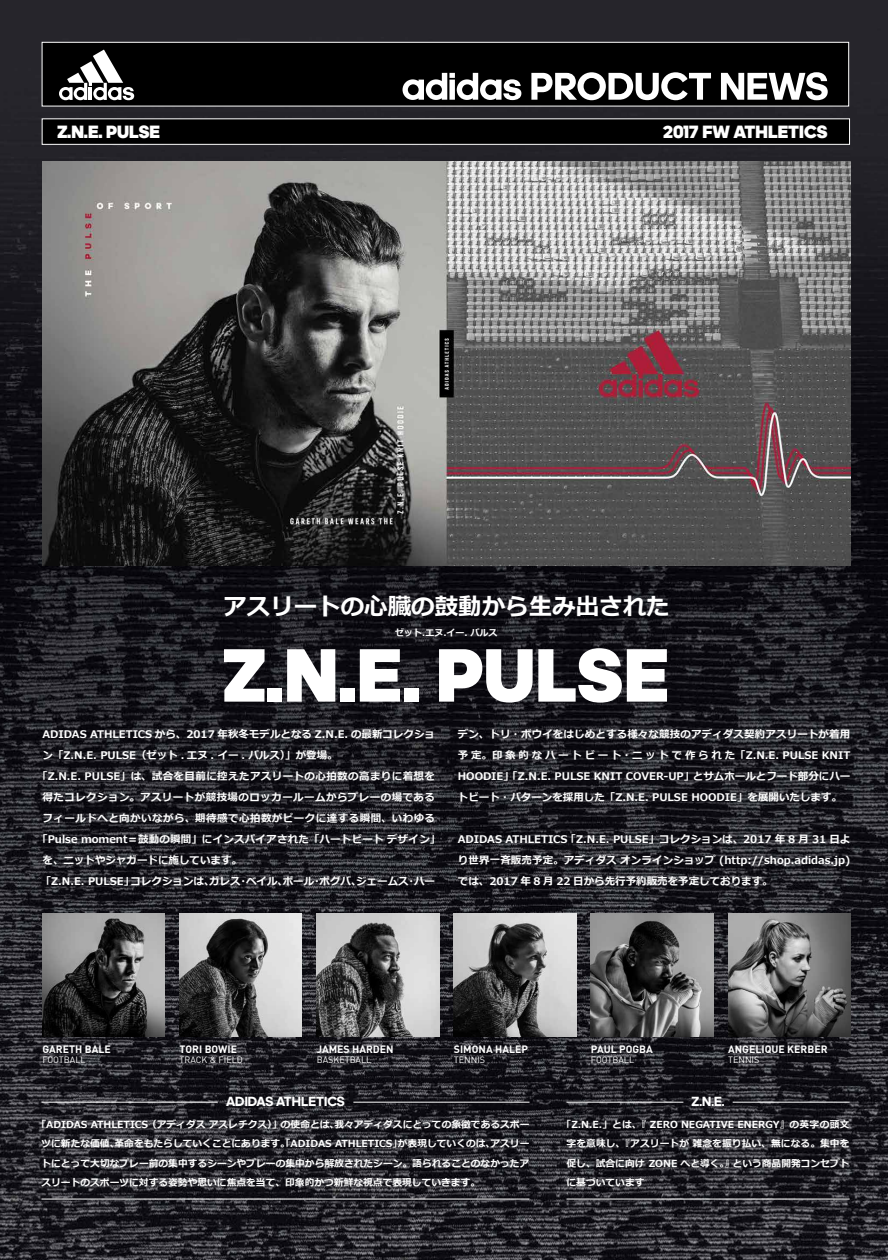
<style>
.page{position:relative;width:888px;height:1260px;background:#fff}
.page>*{position:absolute;margin:0;border:0;box-sizing:border-box;transform-origin:0 0}
.t1{font:900 76.5px "adineue PROTT";letter-spacing:.01em;color:#fff}
.t2{font:700 23.55px "Meiryo";color:#fff}
.t3{font:900 18px "adineue PROTT";color:#fff}
.t4{font:700 13.5px "adineue PRO";color:#fff}
.t5{font:700 10.5px/21px "Meiryo";color:#fff;text-align:justify}
.t6{font:700 10.5px "Meiryo";letter-spacing:.04em;color:#fff}
.t7{font:700 10.5px "Adihaus DIN";color:#fff}
.t8{font:700 10.5px "Meiryo";letter-spacing:.02em;color:#fff}
.t9{font:700 10.5px "Meiryo";letter-spacing:.045em;color:#fff}
.t10{font:700 9.75px/19.5px "Meiryo";color:#fff;text-align:justify}
.t11{font:9px "Adihaus DIN";color:#fff}
.t12{font:700 9px "Meiryo";color:#fff}
</style>
<div class="page">
<img style="left:0;top:0;width:888px;height:1260px">
<div style="left:42px;top:119px;width:808px;height:26px;background:#000;border:1px solid #fff"></div>
<div style="left:42px;top:42px;width:807px;height:64px;background:#000;border:1px solid #fff"></div>
<svg style="left:403px;top:73px;width:118px;height:27px"></svg>
<svg style="left:531px;top:72px;width:180px;height:28px"></svg>
<svg style="left:721px;top:72px;width:107px;height:28px"></svg>
<svg style="left:59px;top:50px;width:75px;height:50px"></svg>
<img style="left:43px;top:161px;width:807px;height:404px">
<hr style="left:41px;top:1199px;width:488px;height:1px;background:#fff">
<hr style="left:41px;top:1102px;width:177px;height:1px;background:#fff">
<hr style="left:353px;top:1102px;width:177px;height:1px;background:#fff">
<img style="left:43px;top:914px;width:122px;height:122px">
<img style="left:180px;top:914px;width:122px;height:122px">
<img style="left:317px;top:914px;width:122px;height:122px">
<img style="left:454px;top:914px;width:122px;height:122px">
<img style="left:591px;top:914px;width:122px;height:122px">
<img style="left:728px;top:914px;width:122px;height:122px">
<hr style="left:567px;top:1199px;width:283px;height:1px;background:#fff">
<hr style="left:567px;top:1102px;width:116px;height:1px;background:#fff">
<hr style="left:733px;top:1102px;width:117px;height:1px;background:#fff">
<h3 class="t3" style="left:57px;top:121px;width:104px">Z.N.E. PULSE</h3>
<h3 class="t3" style="left:663px;top:121px;width:166px">2017 FW ATHLETICS</h3>
<h2 class="t2" style="left:223px;top:593px;width:448px">アスリートの心臓の鼓動から生み出された</h2>
<p class="t12" style="left:395px;top:627px;width:104px">ゼット.エヌ.イー. パルス</p>
<h1 class="t1" style="left:223px;top:629px;width:447px">Z.N.E. PULSE</h1>
<p class="t5" style="left:43px;top:724px;width:394px">ADIDAS ATHLETICS から、2017 年秋冬モデルとなる Z.N.E. の最新コレクショ</p>
<p class="t5" style="left:43px;top:745px;width:297px">ン「Z.N.E. PULSE（ゼット . エヌ . イー . パルス）」が登場。</p>
<p class="t6" style="left:37px;top:771px;width:399px">「Z.N.E. PULSE」は、試合を目前に控えたアスリートの心拍数の高まりに着想を</p>
<p class="t6" style="left:43px;top:792px;width:394px">得たコレクション。アスリートが競技場のロッカールームからプレーの場である</p>
<p class="t9" style="left:43px;top:813px;width:394px">フィールドへと向かいながら、期待感で心拍数がピークに達する瞬間、いわゆる</p>
<p class="t8" style="left:37px;top:834px;width:405px">「Pulse moment＝鼓動の瞬間」にインスパイアされた「ハートビート デザイン」</p>
<p class="t5" style="left:43px;top:850px;width:201px">を、ニットやジャガードに施しています。</p>
<p class="t5" style="left:41px;top:871px;width:396px">「Z.N.E. PULSE」コレクションは、ガレス・ベイル、ポール・ポグバ、ジェームス・ハー</p>
<p class="t5" style="left:458px;top:724px;width:394px">デン、トリ・ボウイをはじめとする様々な競技のアディダス契約アスリートが着用予定。印象的なハートビート・ニットで作られた「Z.N.E. PULSE KNIT HOODIE」「Z.N.E. PULSE KNIT COVER-UP」とサムホールとフード部分にハートビート・パターンを採用した「Z.N.E. PULSE HOODIE」を展開いたします。</p>
<p class="t5" style="left:458px;top:829px;width:394px">ADIDAS ATHLETICS 「Z.N.E. PULSE」コレクションは、2017 年 8 月 31 日より世界一斉販売予定。アディダス オンラインショップ (http://shop.adidas.jp)では、2017 年 8 月 22 日から先行予約販売を予定しております。</p>
<p class="t7" style="left:43px;top:1040px;width:70px">GARETH BALE</p>
<p class="t11" style="left:43px;top:1053px;width:45px">FOOTBALL</p>
<p class="t7" style="left:180px;top:1040px;width:59px">TORI BOWIE</p>
<p class="t11" style="left:180px;top:1053px;width:65px">TRACK &amp; FIELD</p>
<p class="t7" style="left:317px;top:1040px;width:78px">JAMES HARDEN</p>
<p class="t11" style="left:317px;top:1053px;width:56px">BASKETBALL</p>
<p class="t7" style="left:454px;top:1040px;width:76px">SIMONA HALEP</p>
<p class="t11" style="left:454px;top:1053px;width:33px">TENNIS</p>
<p class="t7" style="left:591px;top:1040px;width:63px">PAUL POGBA</p>
<p class="t11" style="left:591px;top:1053px;width:45px">FOOTBALL</p>
<p class="t7" style="left:728px;top:1040px;width:101px">ANGELIQUE KERBER</p>
<p class="t11" style="left:728px;top:1053px;width:33px">TENNIS</p>
<p class="t4" style="left:226px;top:1094px;width:120px">ADIDAS ATHLETICS</p>
<p class="t4" style="left:692px;top:1094px;width:34px">Z.N.E.</p>
<p class="t10" style="left:41px;top:1115px;width:490px;text-indent:-5px">「ADIDAS ATHLETICS（アディダス アスレチクス）」の使命とは、我々アディダスにとっての象徴であるスポーツに新たな価値、革命をもたらしていくことにあります。「ADIDAS ATHLETICS」が表現していくのは、アスリートにとって大切なプレー前の集中するシーンやプレーの集中から解放されたシーン。語られることのなかったアスリートのスポーツに対する姿勢や思いに焦点を当て、印象的かつ新鮮な視点で表現していきます。</p>
<p class="t10" style="left:567px;top:1115px;width:285px;text-indent:-5px">「Z.N.E.」とは、『 ZERO NEGATIVE ENERGY』の英字の頭文字を意味し、『アスリートが 雑念を振り払い、無になる。集中を促し、試合に向け ZONE へと導く。』という商品開発コンセプトに基づいています</p>
</div>
